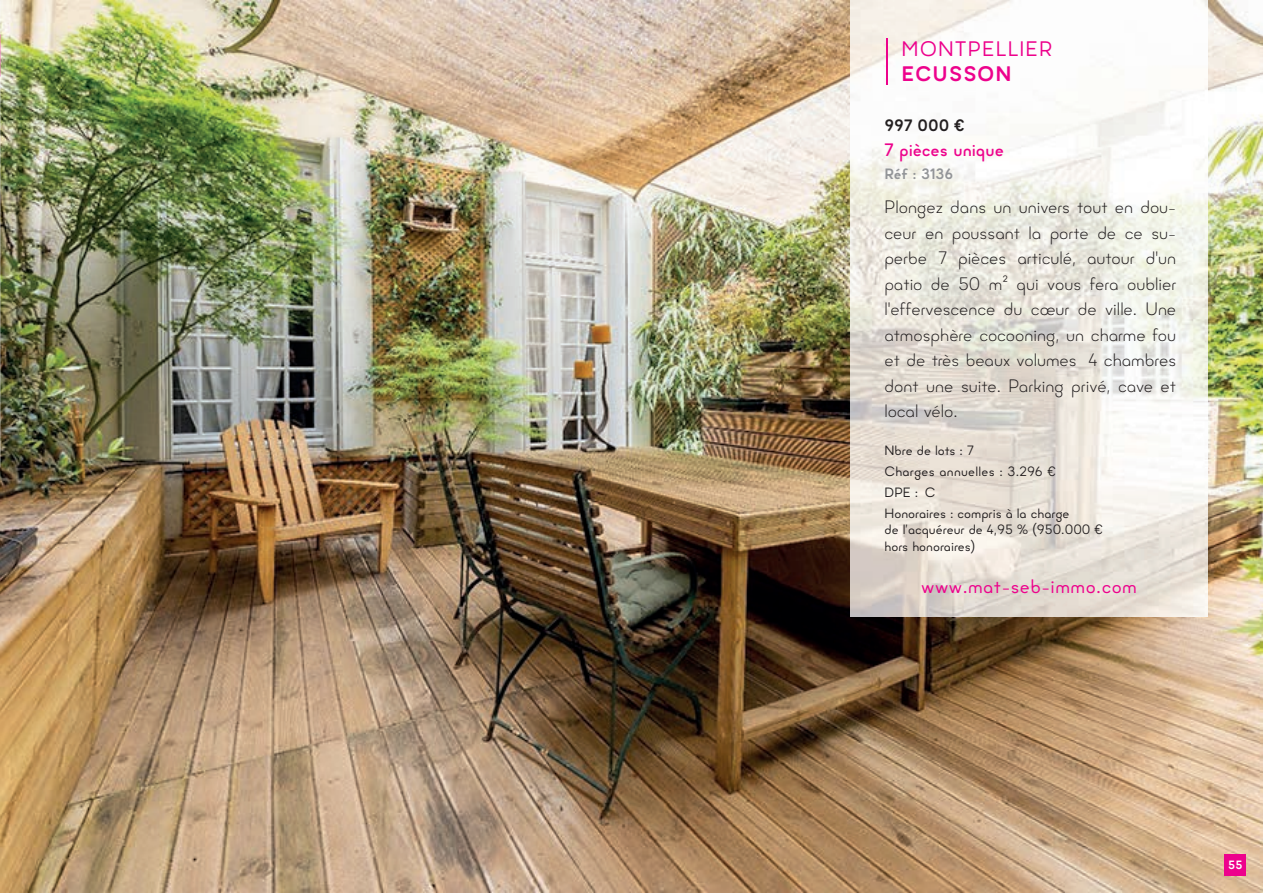
<style>
.page{position:relative;width:1263px;height:893px;background:#fff}
.page>*{position:absolute;margin:0;border:0;box-sizing:border-box;transform-origin:0 0}
.t1{font:21px "Minimo";letter-spacing:.05em;color:#ed028c}
.t2{font:700 21px "Minimo";letter-spacing:.045em;color:#ed028c}
.t3{font:19.5px "Minimo";letter-spacing:.025em;color:#ed028c}
.t4{font:300 18px/25.5px "Minimo";color:#231f20;text-align:justify}
.t5{font:500 18px "Minimo";color:#ed028c}
.t6{font:700 16.5px "Minimo";color:#231f20}
.t7{font:700 15px "Minimo";color:#939598}
.t8{font:13.5px/16.2px "Minimo";color:#231f20}
.t9{font:13.5px "Minimo";letter-spacing:.02em;color:#231f20}
.t10{font:700 12px "Minimo";color:#fff}
</style>
<div class="page">
<img style="left:0;top:0;width:1263px;height:893px">
<div style="left:1225px;top:855px;width:21px;height:21px;background:#ed028c"></div>
<img style="left:850px;top:0;width:358px;height:617px">
<hr style="left:887px;top:38px;width:1px;height:47px;background:#ed028c">
<p class="t1" style="left:901px;top:35px;width:152px">MONTPELLIER</p>
<p class="t2" style="left:901px;top:60px;width:112px">ECUSSON</p>
<p class="t6" style="left:884px;top:114px;width:82px">997 000 €</p>
<p class="t5" style="left:884px;top:138px;width:121px">7 pièces unique</p>
<p class="t7" style="left:884px;top:164px;width:70px">Réf : 3136</p>
<p class="t4" style="left:884px;top:194px;width:293px">Plongez dans un univers tout en dou&shy;ceur en poussant la porte de ce su&shy;perbe 7 pièces articulé, autour d'un patio de 50 m² qui vous fera oublier l'effervescence du cœur de ville. Une atmosphère cocooning, un charme fou et de très beaux volumes 4 chambres dont une suite. Parking privé, cave et local vélo.</p>
<p class="t8" style="left:884px;top:442px;width:91px">Nbre de lots : 7</p>
<p class="t9" style="left:884px;top:462px;width:173px">Charges annuelles : 3.296 €</p>
<p class="t8" style="left:925px;top:484px;width:12px">C</p>
<p class="t8" style="left:884px;top:505px;width:187px">Honoraires : compris à la charge</p>
<p class="t8" style="left:884px;top:522px;width:220px">de l’acquéreur de 4,95 % (950.000 € hors honoraires)</p>
<p class="t8" style="left:884px;top:484px;width:35px">DPE :</p>
<p class="t3" style="left:921px;top:573px;width:217px">www.mat-seb-immo.com</p>
<p class="t10" style="left:1228px;top:856px;width:16px">55</p>
</div>
